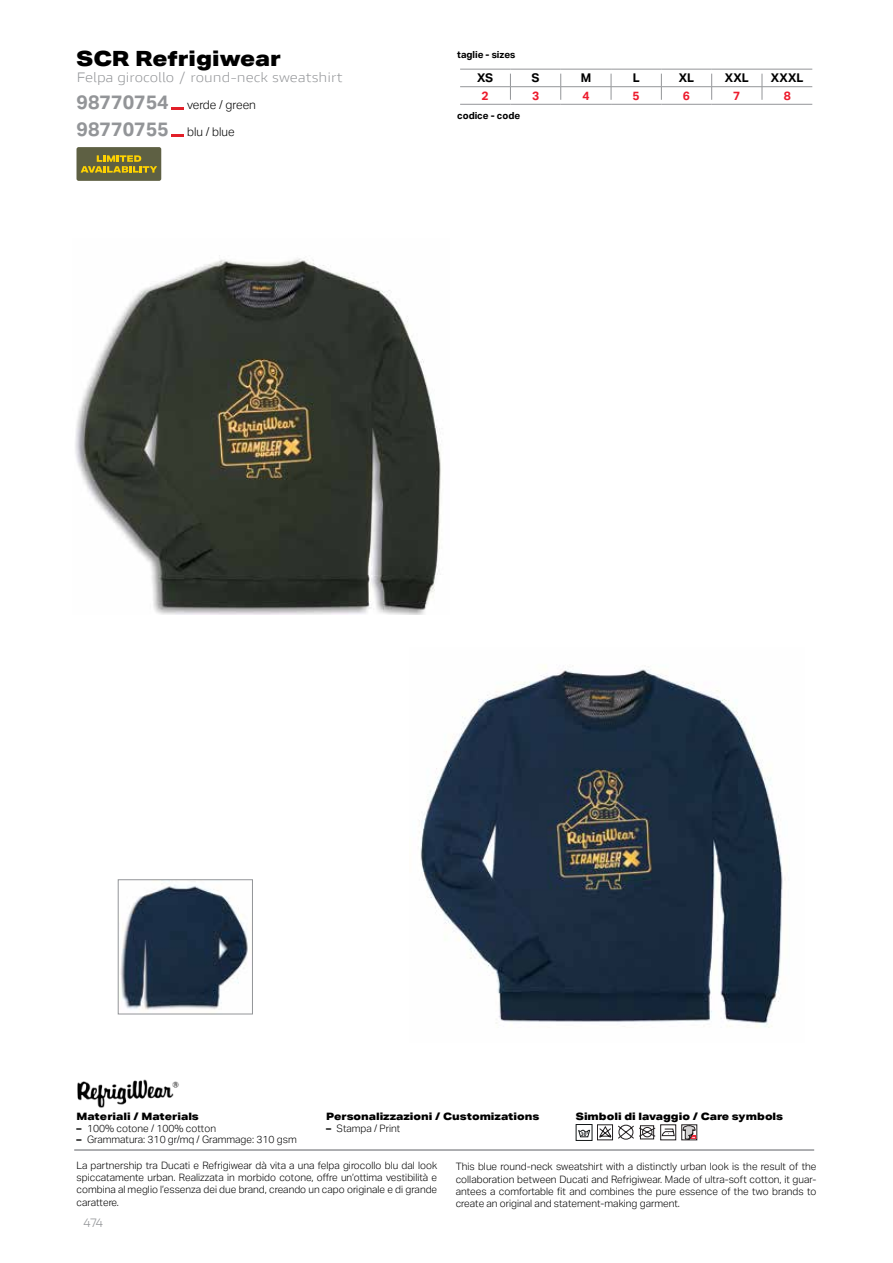
<style>
.page{position:relative;width:893px;height:1263px;background:#fff}
.page>*{position:absolute;margin:0;border:0;box-sizing:border-box;transform-origin:0 0}
.t1{font:800 expanded 21px "SCR Ducati Style";color:#000}
.t2{font:700 19.5px "SCR Ducati Style";color:#939598}
.t3{font:13.5px "Ducati Style Ext";color:#939598}
.t4{font:12px "SCR Ducati Style";color:#000}
.t5{font:700 12px "SCR Ducati Style";color:#000}
.t6{font:700 12px "SCR Ducati Style";color:#ed1c2e}
.t7{font:12px "Ducati Style Ext";color:#939598}
.t8{font:10.2px/12.3px "SCR Ducati Style";color:#000;text-align:justify}
.t9{font:800 expanded 10.2px "SCR Ducati Style";color:#000}
.t10{font:700 9.75px "SCR Ducati Style";color:#000}
.s1{font-weight:700}
</style>
<div class="page">
<img style="left:77px;top:1079px;width:102px;height:29px">
<svg style="left:172px;top:107px;width:12px;height:2px"></svg>
<svg style="left:172px;top:134px;width:12px;height:2px"></svg>
<hr style="left:460px;top:69px;width:50px;height:1px;background:#939598">
<hr style="left:510px;top:69px;width:51px;height:1px;background:#939598">
<hr style="left:561px;top:69px;width:50px;height:1px;background:#939598">
<hr style="left:611px;top:69px;width:50px;height:1px;background:#939598">
<hr style="left:661px;top:69px;width:51px;height:1px;background:#939598">
<hr style="left:712px;top:69px;width:50px;height:1px;background:#939598">
<hr style="left:762px;top:69px;width:50px;height:1px;background:#939598">
<hr style="left:460px;top:86px;width:50px;height:1px;background:#939598">
<hr style="left:510px;top:86px;width:51px;height:1px;background:#939598">
<hr style="left:561px;top:86px;width:50px;height:1px;background:#939598">
<hr style="left:611px;top:86px;width:50px;height:1px;background:#939598">
<hr style="left:661px;top:86px;width:51px;height:1px;background:#939598">
<hr style="left:712px;top:86px;width:50px;height:1px;background:#939598">
<hr style="left:762px;top:86px;width:50px;height:1px;background:#939598">
<hr style="left:460px;top:104px;width:50px;height:1px;background:#939598">
<hr style="left:510px;top:104px;width:51px;height:1px;background:#939598">
<hr style="left:561px;top:104px;width:50px;height:1px;background:#939598">
<hr style="left:611px;top:104px;width:50px;height:1px;background:#939598">
<hr style="left:661px;top:104px;width:51px;height:1px;background:#939598">
<hr style="left:712px;top:104px;width:50px;height:1px;background:#939598">
<hr style="left:762px;top:104px;width:50px;height:1px;background:#939598">
<svg style="left:510px;top:74px;width:1px;height:26px"></svg>
<svg style="left:560px;top:74px;width:1px;height:26px"></svg>
<svg style="left:611px;top:74px;width:1px;height:26px"></svg>
<svg style="left:661px;top:74px;width:1px;height:26px"></svg>
<svg style="left:711px;top:74px;width:1px;height:26px"></svg>
<svg style="left:762px;top:74px;width:1px;height:26px"></svg>
<div style="left:576px;top:1124px;width:16px;height:17px;border:1px solid #131718"></div>
<svg style="left:578px;top:1129px;width:12px;height:8px"></svg>
<div style="left:597px;top:1124px;width:16px;height:16px;border:1px solid #231f20"></div>
<svg style="left:599px;top:1125px;width:13px;height:13px"></svg>
<svg style="left:618px;top:1125px;width:37px;height:15px"></svg>
<div style="left:642px;top:1127px;width:10px;height:10px;border:1px solid #231f20;border-radius:50%"></div>
<div style="left:660px;top:1124px;width:16px;height:16px;border:1px solid #231f20"></div>
<svg style="left:662px;top:1128px;width:13px;height:8px"></svg>
<div style="left:681px;top:1124px;width:16px;height:16px;border:1px solid #231f20"></div>
<svg style="left:683px;top:1125px;width:13px;height:15px"></svg>
<div style="left:77px;top:147px;width:84px;height:34px;background:#5e6043;border-radius:2px"></div>
<svg style="left:81px;top:155px;width:76px;height:18px"></svg>
<img style="left:121px;top:881px;width:127px;height:129px">
<div style="left:118px;top:879px;width:135px;height:135px;border:1px solid #939598"></div>
<img style="left:75px;top:255px;width:366px;height:359px">
<img style="left:419px;top:665px;width:364px;height:363px">
<hr style="left:74px;top:1149px;width:740px;height:2px;background:#939598">
<h1 class="t1" style="left:76px;top:45px;width:206px">SCR Refrigiwear</h1>
<h3 class="t3" style="left:76px;top:69px;width:268px">Felpa girocollo / round-neck sweatshirt</h3>
<h2 class="t2" style="left:76px;top:90px;width:94px">98770754</h2>
<p class="t4" style="left:187px;top:98px;width:71px">verde / green</p>
<h2 class="t2" style="left:76px;top:117px;width:94px">98770755</h2>
<p class="t4" style="left:187px;top:125px;width:49px">blu / blue</p>
<p class="t10" style="left:457px;top:48px;width:60px">taglie - sizes</p>
<p class="t5" style="left:477px;top:71px;width:18px">XS</p>
<p class="t5" style="left:532px;top:71px;width:9px">S</p>
<p class="t5" style="left:581px;top:71px;width:12px">M</p>
<p class="t5" style="left:633px;top:71px;width:8px">L</p>
<p class="t5" style="left:679px;top:71px;width:17px">XL</p>
<p class="t5" style="left:725px;top:71px;width:25px">XXL</p>
<p class="t5" style="left:771px;top:71px;width:34px">XXXL</p>
<p class="t6" style="left:482px;top:88px;width:9px">2</p>
<p class="t6" style="left:532px;top:88px;width:9px">3</p>
<p class="t6" style="left:582px;top:88px;width:9px">4</p>
<p class="t6" style="left:633px;top:88px;width:9px">5</p>
<p class="t6" style="left:683px;top:88px;width:9px">6</p>
<p class="t6" style="left:733px;top:88px;width:9px">7</p>
<p class="t6" style="left:784px;top:88px;width:9px">8</p>
<p class="t10" style="left:457px;top:109px;width:64px">codice - code</p>
<p class="t9" style="left:76px;top:1110px;width:124px">Materiali / Materials</p>
<p class="t8" style="left:76px;top:1122px;width:141px"><span class="s1">–</span> 100% cotone / 100% cotton</p>
<p class="t8" style="left:76px;top:1133px;width:222px"><span class="s1">–</span> Grammatura: 310 gr/mq / Grammage: 310 gsm</p>
<p class="t9" style="left:326px;top:1110px;width:214px">Personalizzazioni / Customizations</p>
<p class="t8" style="left:326px;top:1122px;width:76px"><span class="s1">–</span> Stampa / Print</p>
<p class="t9" style="left:576px;top:1110px;width:209px">Simboli di lavaggio / Care symbols</p>
<p class="t8" style="left:76px;top:1159px;width:362px">La partnership tra Ducati e Refrigiwear dà vita a una felpa girocollo blu dal look spiccatamente urban. Realizzata in morbido cotone, offre un’ottima vestibilità e combina al meglio l’essenza dei due brand, creando un capo originale e di grande carattere.</p>
<p class="t8" style="left:456px;top:1160px;width:362px">This blue round-neck sweatshirt with a distinctly urban look is the result of the collaboration between Ducati and Refrigiwear. Made of ultra-soft cotton, it guar&shy;antees a comfortable fit and combines the pure essence of the two brands to create an original and statement-making garment.</p>
<p class="t7" style="left:83px;top:1215px;width:21px">474</p>
</div>
